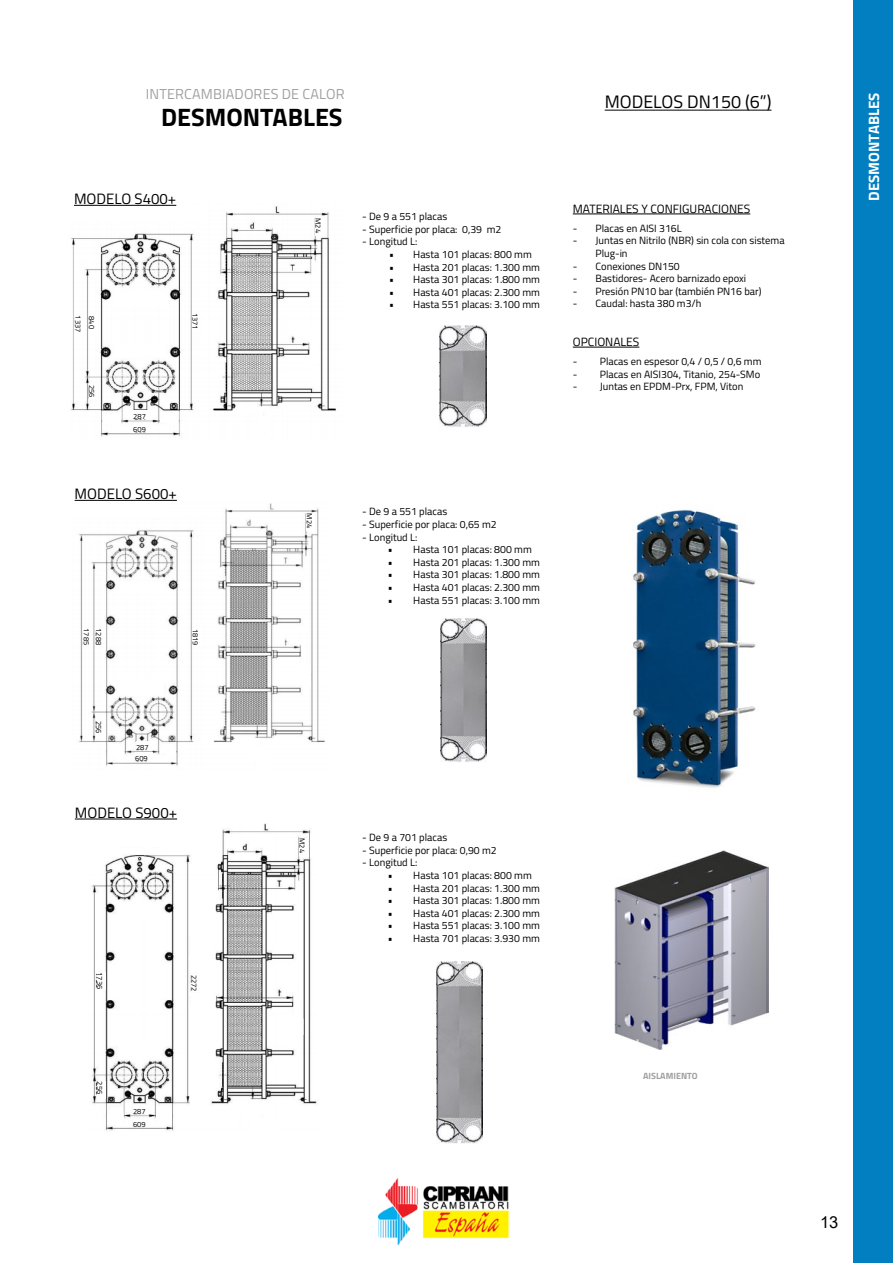
<style>
.page{position:relative;width:893px;height:1263px;background:#fff}
.page>*{position:absolute;margin:0;border:0;box-sizing:border-box;transform-origin:0 0}
.t1{font:700 25.2px "Titillium Web";color:#000}
.t2{font:18px "Titillium Web";color:#000}
.t3{font:16.5px "Arial";color:#000}
.t4{font:15px "Titillium Web";color:#000}
.t5{font:700 15px "Titillium Web";color:#fff}
.t6{font:14.4px "Titillium Web";letter-spacing:.01em;color:#a0a0a0}
.t7{font:12px "Titillium Web";color:#000}
.t8{font:10.5px/12.6px "Titillium Web";color:#000}
.t9{font:700 9px "Titillium Web";color:#a0a0a0}
.t10{font:7.5px/12.9px "Titillium Web";color:#000}
</style>
<div class="page">
<div style="left:853px;top:0;width:40px;height:1263px;background:#017fc0"></div>
<img style="left:379px;top:1178px;width:130px;height:66px">
<hr style="left:605px;top:110px;width:166px;height:1px;background:#000">
<img style="left:71px;top:204px;width:265px;height:232px">
<hr style="left:573px;top:214px;width:177px;height:1px;background:#000">
<hr style="left:573px;top:347px;width:66px;height:1px;background:#000">
<img style="left:440px;top:326px;width:46px;height:101px">
<img style="left:79px;top:503px;width:246px;height:263px">
<img style="left:440px;top:619px;width:46px;height:143px">
<img style="left:633px;top:509px;width:123px;height:279px">
<img style="left:92px;top:823px;width:225px;height:308px">
<img style="left:437px;top:961px;width:45px;height:182px">
<img style="left:614px;top:851px;width:154px;height:198px">
<hr style="left:74px;top:205px;width:102px;height:1px;background:#000">
<hr style="left:75px;top:500px;width:102px;height:1px;background:#000">
<hr style="left:75px;top:819px;width:102px;height:1px;background:#000">
<div style="left:75px;top:315px;width:9px;height:20px;background:#fff"></div>
<div style="left:89px;top:316px;width:9px;height:20px;background:#fff"></div>
<div style="left:192px;top:313px;width:9px;height:19px;background:#fff"></div>
<div style="left:89px;top:384px;width:9px;height:16px;background:#fff"></div>
<div style="left:133px;top:410px;width:20px;height:9px;background:#fff"></div>
<div style="left:133px;top:423px;width:20px;height:9px;background:#fff"></div>
<div style="left:315px;top:218px;width:9px;height:17px;background:#fff"></div>
<div style="left:307px;top:513px;width:8px;height:17px;background:#fff"></div>
<div style="left:83px;top:628px;width:9px;height:17px;background:#fff"></div>
<div style="left:96px;top:628px;width:9px;height:17px;background:#fff"></div>
<div style="left:193px;top:628px;width:8px;height:17px;background:#fff"></div>
<div style="left:96px;top:720px;width:9px;height:18px;background:#fff"></div>
<div style="left:136px;top:741px;width:17px;height:9px;background:#fff"></div>
<div style="left:135px;top:752px;width:17px;height:9px;background:#fff"></div>
<div style="left:133px;top:1105px;width:17px;height:9px;background:#fff"></div>
<div style="left:133px;top:1118px;width:17px;height:9px;background:#fff"></div>
<div style="left:97px;top:1081px;width:9px;height:17px;background:#fff"></div>
<div style="left:97px;top:972px;width:9px;height:17px;background:#fff"></div>
<div style="left:191px;top:975px;width:9px;height:17px;background:#fff"></div>
<div style="left:299px;top:838px;width:9px;height:17px;background:#fff"></div>
<h3 class="t6" style="left:146px;top:84px;width:200px">INTERCAMBIADORES DE CALOR</h3>
<h1 class="t1" style="left:161px;top:98px;width:183px">DESMONTABLES</h1>
<h3 class="t4" style="left:74px;top:188px;width:104px">MODELO S400+</h3>
<p class="t10" style="left:85px;top:315px;width:18px;rotate:90deg">1337</p>
<p class="t10" style="left:99px;top:316px;width:14px;rotate:90deg">840</p>
<p class="t10" style="left:202px;top:313px;width:18px;rotate:90deg">1371</p>
<p class="t10" style="left:99px;top:384px;width:14px;rotate:90deg">256</p>
<p class="t10" style="left:133px;top:409px;width:14px">287<br>609</p>
<h3 class="t4" style="left:75px;top:483px;width:104px">MODELO S600+</h3>
<p class="t10" style="left:93px;top:628px;width:18px;rotate:90deg">1785</p>
<p class="t10" style="left:106px;top:628px;width:18px;rotate:90deg">1288</p>
<p class="t10" style="left:202px;top:628px;width:18px;rotate:90deg">1819</p>
<p class="t10" style="left:325px;top:218px;width:16px;rotate:90deg">M24</p>
<p class="t8" style="left:362px;top:210px;width:86px">- De 9 a 551 placas</p>
<p class="t8" style="left:362px;top:222px;width:141px">- Superficie por placa: 0,39 m2</p>
<p class="t8" style="left:362px;top:235px;width:57px">- Longitud L:</p>
<p class="t8" style="left:389px;top:248px;width:144px">• Hasta 101 placas: 800 mm</p>
<p class="t8" style="left:389px;top:260px;width:152px">• Hasta 201 placas: 1.300 mm</p>
<p class="t8" style="left:389px;top:273px;width:152px">• Hasta 301 placas: 1.800 mm</p>
<p class="t8" style="left:389px;top:285px;width:152px">• Hasta 401 placas: 2.300 mm</p>
<p class="t8" style="left:389px;top:298px;width:152px">• Hasta 551 placas: 3.100 mm</p>
<p class="t10" style="left:316px;top:513px;width:16px;rotate:90deg">M24</p>
<p class="t8" style="left:362px;top:505px;width:86px">- De 9 a 551 placas</p>
<p class="t8" style="left:362px;top:518px;width:136px">- Superficie por placa: 0,65 m2</p>
<p class="t8" style="left:362px;top:530px;width:57px">- Longitud L:</p>
<p class="t8" style="left:388px;top:543px;width:145px">• Hasta 101 placas: 800 mm</p>
<p class="t8" style="left:388px;top:555px;width:154px">• Hasta 201 placas: 1.300 mm</p>
<p class="t8" style="left:388px;top:568px;width:154px">• Hasta 301 placas: 1.800 mm</p>
<p class="t8" style="left:388px;top:581px;width:154px">• Hasta 401 placas: 2.300 mm</p>
<p class="t8" style="left:388px;top:593px;width:154px">• Hasta 551 placas: 3.100 mm</p>
<p class="t10" style="left:106px;top:720px;width:14px;rotate:90deg">256</p>
<p class="t10" style="left:135px;top:741px;width:15px;line-height:11.6px">287<br>609</p>
<h3 class="t4" style="left:75px;top:801px;width:104px">MODELO S900+</h3>
<p class="t10" style="left:107px;top:972px;width:18px;rotate:90deg">1736</p>
<p class="t10" style="left:201px;top:975px;width:18px;rotate:90deg">2272</p>
<p class="t10" style="left:309px;top:838px;width:16px;rotate:90deg">M24</p>
<p class="t8" style="left:362px;top:831px;width:86px">- De 9 a 701 placas</p>
<p class="t8" style="left:362px;top:843px;width:136px">- Superficie por placa: 0,90 m2</p>
<p class="t8" style="left:362px;top:856px;width:57px">- Longitud L:</p>
<p class="t8" style="left:388px;top:868px;width:145px">• Hasta 101 placas: 800 mm</p>
<p class="t8" style="left:388px;top:881px;width:154px">• Hasta 201 placas: 1.300 mm</p>
<p class="t8" style="left:388px;top:894px;width:154px">• Hasta 301 placas: 1.800 mm</p>
<p class="t8" style="left:388px;top:906px;width:154px">• Hasta 401 placas: 2.300 mm</p>
<p class="t8" style="left:388px;top:919px;width:154px">• Hasta 551 placas: 3.100 mm</p>
<p class="t8" style="left:388px;top:931px;width:154px">• Hasta 701 placas: 3.930 mm</p>
<p class="t10" style="left:107px;top:1081px;width:14px;rotate:90deg">256</p>
<p class="t10" style="left:133px;top:1104px;width:14px;line-height:13.4px">287<br>609</p>
<h2 class="t2" style="left:605px;top:89px;width:168px">MODELOS DN150 (6”)</h2>
<p class="t7" style="left:573px;top:200px;width:179px">MATERIALES Y CONFIGURACIONES</p>
<p class="t8" style="left:573px;top:221px;width:111px">- Placas en AISI 316L</p>
<p class="t8" style="left:596px;top:234px;width:191px;text-indent:-23px">- Juntas en Nitrilo (NBR) sin cola con sistema<br>Plug-in</p>
<p class="t8" style="left:573px;top:259px;width:109px">- Conexiones DN150</p>
<p class="t8" style="left:573px;top:272px;width:175px">- Bastidores- Acero barnizado epoxi</p>
<p class="t8" style="left:573px;top:284px;width:190px">- Presión PN10 bar (también PN16 bar)</p>
<p class="t8" style="left:573px;top:297px;width:130px">- Caudal: hasta 380 m3/h</p>
<p class="t7" style="left:573px;top:333px;width:68px">OPCIONALES</p>
<p class="t8" style="left:573px;top:355px;width:190px">- Placas en espesor 0,4 / 0,5 / 0,6 mm</p>
<p class="t8" style="left:573px;top:367px;width:189px">- Placas en AISI304, Titanio, 254-SMo</p>
<p class="t8" style="left:573px;top:380px;width:172px">- Juntas en EPDM-Prx, FPM, Viton</p>
<p class="t9" style="left:643px;top:1069px;width:56px">AISLAMIENTO</p>
<h3 class="t5" style="left:862px;top:201px;width:110px;rotate:-90deg">DESMONTABLES</h3>
<h3 class="t3" style="left:820px;top:1211px;width:20px">13</h3>
</div>
